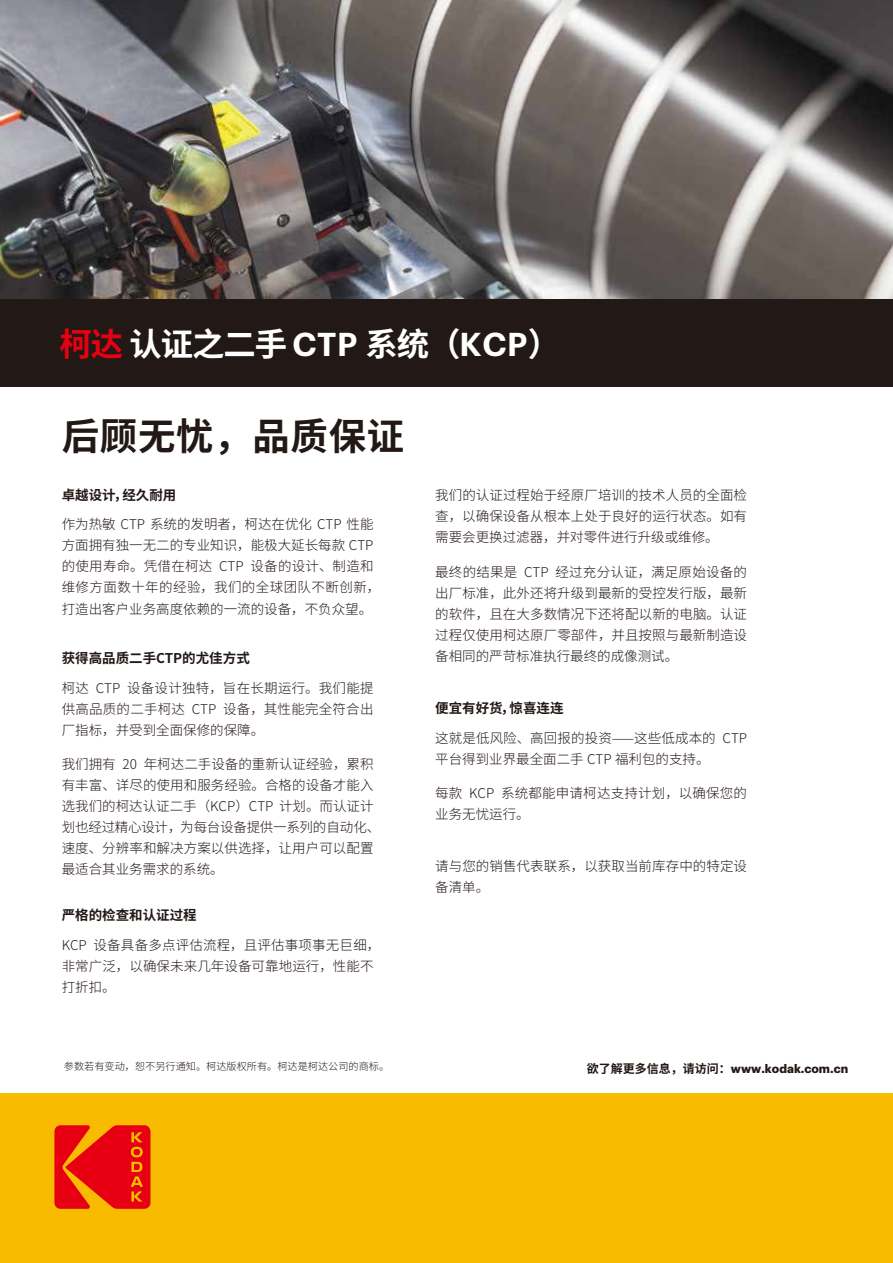
<style>
.page{position:relative;width:893px;height:1263px;background:#fff}
.page>*{position:absolute;margin:0;border:0;box-sizing:border-box;transform-origin:0 0}
.t1{font:700 37.5px "Source Han Sans SC";letter-spacing:.02em;color:#221815}
.t2{font:700 32.4px "Source Han Sans SC";letter-spacing:-.035em;color:#fff}
.t3{font:300 13.5px/21px "Source Han Sans SC";letter-spacing:.005em;color:#221815}
.t4{font:700 13.5px "Source Han Sans SC";color:#221815}
.t5{font:700 12px "Graphik";color:#221815}
.t6{font:300 10.2px "Source Han Sans SC";color:#221815}
.s1{color:#e60012}
.s2{font-family:"Graphik";font-weight:600}
.s3{font-family:"Source Han Sans SC"}
</style>
<div class="page">
<img style="left:0;top:0;width:893px;height:300px">
<div style="left:0;top:300px;width:893px;height:87px;background:#221815"></div>
<div style="left:0;top:1093px;width:893px;height:170px;background:#f9bb00"></div>
<svg style="left:54px;top:1125px;width:96px;height:84px"></svg>
<h2 class="t2" style="left:60px;top:326px;width:502px"><span class="s1">柯达</span>认证之二手 <span class="s2">CTP</span> 系统（<span class="s2">KCP</span>）</h2>
<h1 class="t1" style="left:62px;top:415px;width:344px">后顾无忧，品质保证</h1>
<p class="t4" style="left:62px;top:487px;width:116px">卓越设计，经久耐用</p>
<p class="t3" style="left:62px;top:514px;width:320px">作为热敏 CTP 系统的发明者，柯达在优化 CTP 性能方面拥有独一无二的专业知识，能极大延长每款 CTP的使用寿命。凭借在柯达 CTP 设备的设计、制造和维修方面数十年的经验，我们的全球团队不断创新，打造出客户业务高度依赖的一流的设备，不负众望。</p>
<p class="t4" style="left:62px;top:650px;width:190px">获得高品质二手CTP的尤佳方式</p>
<p class="t3" style="left:62px;top:677px;width:313px;text-align:justify">柯达 CTP 设备设计独特，旨在长期运行。我们能提供高品质的二手柯达 CTP 设备，其性能完全符合出厂指标，并受到全面保修的保障。</p>
<p class="t3" style="left:62px;top:754px;width:320px">我们拥有 20 年柯达二手设备的重新认证经验，累积有丰富、详尽的使用和服务经验。合格的设备才能入选我们的柯达认证二手（KCP）CTP 计划。而认证计划也经过精心设计，为每台设备提供一系列的自动化、速度、分辨率和解决方案以供选择，让用户可以配置最适合其业务需求的系统。</p>
<p class="t4" style="left:62px;top:907px;width:137px">严格的检查和认证过程</p>
<p class="t3" style="left:62px;top:934px;width:320px">KCP 设备具备多点评估流程，且评估事项事无巨细，非常广泛，以确保未来几年设备可靠地运行，性能不打折扣。</p>
<p class="t3" style="left:435px;top:485px;width:313px;text-align:justify">我们的认证过程始于经原厂培训的技术人员的全面检查，以确保设备从根本上处于良好的运行状态。如有需要会更换过滤器，并对零件进行升级或维修。</p>
<p class="t3" style="left:435px;top:561px;width:313px;text-align:justify">最终的结果是 CTP 经过充分认证，满足原始设备的出厂标准，此外还将升级到最新的受控发行版，最新的软件，且在大多数情况下还将配以新的电脑。认证过程仅使用柯达原厂零部件，并且按照与最新制造设备相同的严苛标准执行最终的成像测试。</p>
<p class="t4" style="left:435px;top:700px;width:130px">便宜有好货，惊喜连连</p>
<p class="t3" style="left:435px;top:727px;width:313px">这就是低风险、高回报的投资⸺这些低成本的 CTP平台得到业界最全面二手 CTP 福利包的支持。</p>
<p class="t3" style="left:435px;top:783px;width:313px">每款 KCP 系统都能申请柯达支持计划，以确保您的业务无忧运行。</p>
<p class="t3" style="left:435px;top:856px;width:313px">请与您的销售代表联系，以获取当前库存中的特定设备清单。</p>
<p class="t6" style="left:64px;top:1061px;width:327px">参数若有变动，恕不另行通知。柯达版权所有。柯达是柯达公司的商标。</p>
<p class="t5" style="left:587px;top:1059px;width:263px"><span class="s3">欲了解更多信息，请访问：</span>www.kodak.com.cn</p>
</div>
